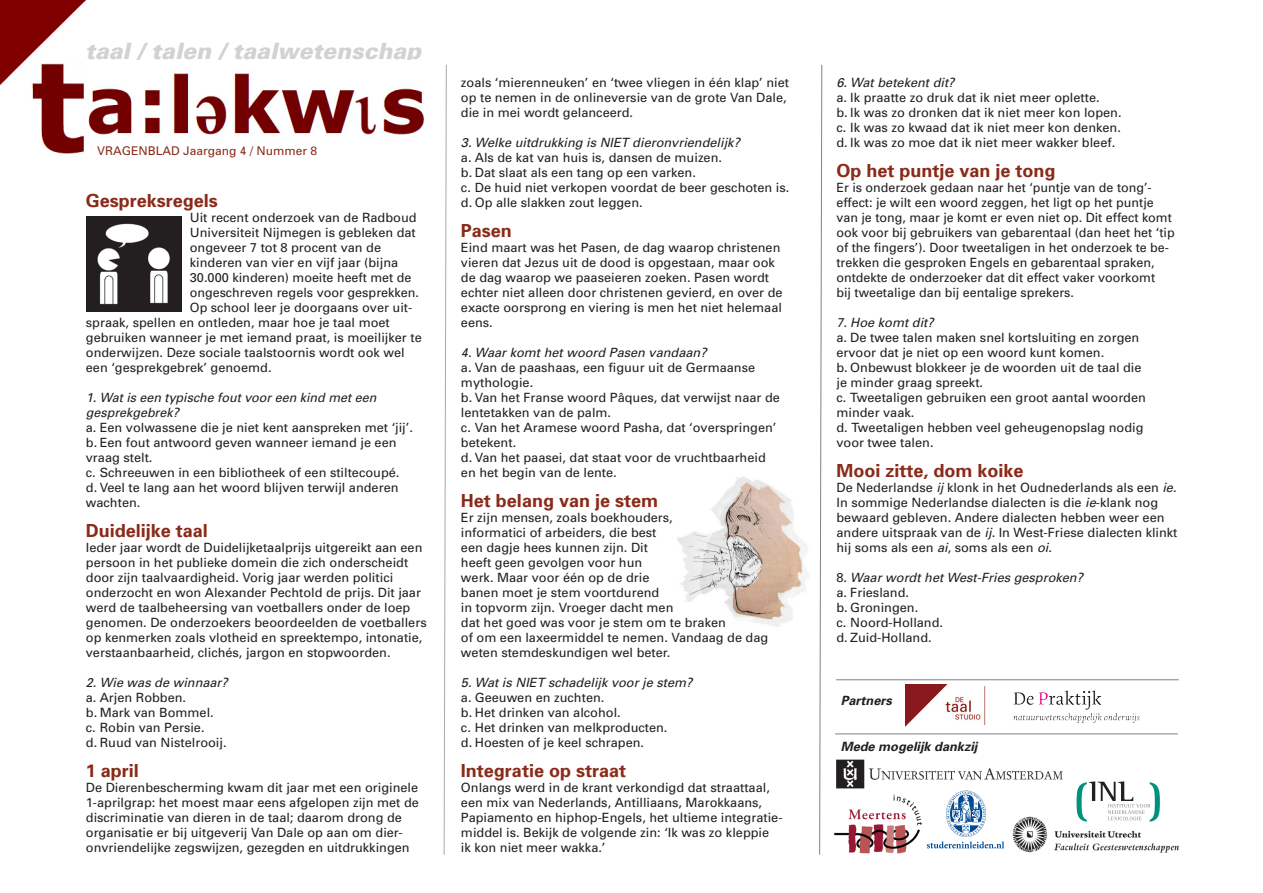
<style>
.page{position:relative;width:1263px;height:893px;background:#fff}
.page>*{position:absolute;margin:0;border:0;box-sizing:border-box;transform-origin:0 0}
.t1{font:italic 900 22.5px "Univers";color:#d1d2d4}
.Paragraph_Style{font:700 18px "Univers";color:#8a2a19}
.Paragraph_Style-2{font:12.75px/15px "Univers";color:#231f20}
.Paragraph_Style-3{font:italic 12.75px/15px "Univers";color:#231f20}
.t2{font:italic 700 12.75px "Univers";color:#231f20}
.t3{font:12px "Univers";color:#8a2a19}
.s1{font-style:italic}
.s2{font-style:normal}
</style>
<div class="page">
<img style="left:677px;top:476px;width:131px;height:151px">
<img style="left:0;top:0;width:85px;height:86px">
<svg style="left:444px;top:64px;width:3px;height:791px"></svg>
<svg style="left:819px;top:64px;width:3px;height:791px"></svg>
<hr style="left:836px;top:679px;width:343px;height:1px;background:#808285">
<hr style="left:835px;top:734px;width:343px;height:1px;background:#808285">
<img style="left:1013px;top:690px;width:127px;height:33px">
<img style="left:906px;top:685px;width:80px;height:41px">
<img style="left:31px;top:61px;width:393px;height:93px">
<img style="left:86px;top:217px;width:95px;height:95px">
<img style="left:1012px;top:817px;width:167px;height:36px">
<img style="left:836px;top:759px;width:227px;height:32px">
<svg style="left:1076px;top:781px;width:84px;height:41px"></svg>
<img style="left:834px;top:794px;width:88px;height:60px">
<svg style="left:927px;top:791px;width:77px;height:57px"></svg>
<p class="t1" style="left:85px;top:37px;width:338px">taal / talen / taalwetenschap</p>
<p class="t3" style="left:97px;top:144px;width:222px">VRAGENBLAD Jaargang 4 / Nummer 8</p>
<p class="Paragraph_Style" style="left:86px;top:189px;width:134px">Gespreksregels</p>
<p class="Paragraph_Style-2" style="left:190px;top:210px;width:228px">Uit recent onderzoek van de Radboud</p>
<p class="Paragraph_Style-2" style="left:190px;top:225px;width:228px">Universiteit Nijmegen is gebleken dat</p>
<p class="Paragraph_Style-2" style="left:190px;top:240px;width:193px">ongeveer 7 tot 8 procent van de</p>
<p class="Paragraph_Style-2" style="left:190px;top:255px;width:210px">kinderen van vier en vijf jaar (bijna</p>
<p class="Paragraph_Style-2" style="left:190px;top:270px;width:223px">30.000 kinderen) moeite heeft met de</p>
<p class="Paragraph_Style-2" style="left:190px;top:285px;width:231px">ongeschreven regels voor gesprekken.</p>
<p class="Paragraph_Style-2" style="left:190px;top:300px;width:223px">Op school leer je doorgaans over uit-</p>
<p class="Paragraph_Style-2" style="left:86px;top:315px;width:305px">spraak, spellen en ontleden, maar hoe je taal moet</p>
<p class="Paragraph_Style-2" style="left:86px;top:330px;width:337px">gebruiken wanneer je met iemand praat, is moeilijker te</p>
<p class="Paragraph_Style-2" style="left:86px;top:345px;width:320px">onderwijzen. Deze sociale taalstoornis wordt ook wel</p>
<p class="Paragraph_Style-2" style="left:86px;top:360px;width:187px">een ‘gesprekgebrek’ genoemd.</p>
<p class="Paragraph_Style-3" style="left:86px;top:390px;width:292px">1. Wat is een typische fout voor een kind met een gesprekgebrek?</p>
<p class="Paragraph_Style-2" style="left:86px;top:420px;width:328px">a. Een volwassene die je niet kent aanspreken met ‘jij’.</p>
<p class="Paragraph_Style-2" style="left:86px;top:435px;width:312px">b. Een fout antwoord geven wanneer iemand je een vraag stelt.</p>
<p class="Paragraph_Style-2" style="left:86px;top:465px;width:315px">c. Schreeuwen in een bibliotheek of een stiltecoupé.</p>
<p class="Paragraph_Style-2" style="left:86px;top:480px;width:314px">d. Veel te lang aan het woord blijven terwijl anderen wachten.</p>
<p class="Paragraph_Style" style="left:86px;top:519px;width:124px">Duidelijke taal</p>
<p class="Paragraph_Style-2" style="left:86px;top:540px;width:342px">Ieder jaar wordt de Duidelijketaalprijs uitgereikt aan een persoon in het publieke domein die zich onderscheidt door zijn taalvaardigheid. Vorig jaar werden politici onderzocht en won Alexander Pechtold de prijs. Dit jaar werd de taalbeheersing van voetballers onder de loep genomen. De onderzoekers beoordeelden de voetballers op kenmerken zoals vlotheid en spreektempo, intonatie, verstaanbaarheid, clichés, jargon en stopwoorden.</p>
<p class="Paragraph_Style-3" style="left:86px;top:675px;width:144px">2. Wie was de winnaar?</p>
<p class="Paragraph_Style-2" style="left:86px;top:690px;width:102px">a. Arjen Robben.</p>
<p class="Paragraph_Style-2" style="left:86px;top:705px;width:129px">b. Mark van Bommel.</p>
<p class="Paragraph_Style-2" style="left:86px;top:720px;width:120px">c. Robin van Persie.</p>
<p class="Paragraph_Style-2" style="left:86px;top:735px;width:142px">d. Ruud van Nistelrooij.</p>
<p class="Paragraph_Style" style="left:86px;top:759px;width:55px">1 april</p>
<p class="Paragraph_Style-2" style="left:86px;top:780px;width:334px">De Dierenbescherming kwam dit jaar met een originele 1-aprilgrap: het moest maar eens afgelopen zijn met de discriminatie van dieren in de taal; daarom drong de organisatie er bij uitgeverij Van Dale op aan om dier&shy;onvriendelijke zegswijzen, gezegden en uitdrukkingen</p>
<p class="Paragraph_Style-2" style="left:461px;top:75px;width:330px">zoals ‘mierenneuken’ en ‘twee vliegen in één klap’ niet op te nemen in de onlineversie van de grote Van Dale, die in mei wordt gelanceerd.</p>
<p class="Paragraph_Style-3" style="left:461px;top:135px;width:281px">3. Welke uitdrukking is NIET dieronvriendelijk?</p>
<p class="Paragraph_Style-2" style="left:461px;top:150px;width:263px">a. Als de kat van huis is, dansen de muizen.</p>
<p class="Paragraph_Style-2" style="left:461px;top:165px;width:236px">b. Dat slaat als een tang op een varken.</p>
<p class="Paragraph_Style-2" style="left:461px;top:180px;width:330px">c. De huid niet verkopen voordat de beer geschoten is.</p>
<p class="Paragraph_Style-2" style="left:461px;top:195px;width:183px">d. Op alle slakken zout leggen.</p>
<p class="Paragraph_Style" style="left:461px;top:219px;width:53px">Pasen</p>
<p class="Paragraph_Style-2" style="left:461px;top:240px;width:323px">Eind maart was het Pasen, de dag waarop christenen vieren dat Jezus uit de dood is opgestaan, maar ook de dag waarop we paaseieren zoeken. Pasen wordt echter niet alleen door christenen gevierd, en over de exacte oorsprong en viering is men het niet helemaal eens.</p>
<p class="Paragraph_Style-3" style="left:461px;top:345px;width:247px">4. Waar komt het woord Pasen vandaan?</p>
<p class="Paragraph_Style-2" style="left:461px;top:360px;width:296px">a. Van de paashaas, een figuur uit de Germaanse mythologie.</p>
<p class="Paragraph_Style-2" style="left:461px;top:390px;width:321px">b. Van het Franse woord Pâques, dat verwijst naar de lentetakken van de palm.</p>
<p class="Paragraph_Style-2" style="left:461px;top:420px;width:317px">c. Van het Aramese woord Pasha, dat ‘overspringen’ betekent.</p>
<p class="Paragraph_Style-2" style="left:461px;top:450px;width:306px">d. Van het paasei, dat staat voor de vruchtbaarheid en het begin van de lente.</p>
<p class="Paragraph_Style" style="left:461px;top:489px;width:199px">Het belang van je stem</p>
<p class="Paragraph_Style-2" style="left:461px;top:510px;width:309px">Er zijn mensen, zoals boekhouders,<br>informatici of arbeiders, die best<br>een dagje hees kunnen zijn. Dit<br>heeft geen gevolgen voor hun<br>werk. Maar voor één op de drie<br>banen moet je stem voortdurend<br>in topvorm zijn. Vroeger dacht men<br>dat het goed was voor je stem om te braken<br>of om een laxeermiddel te nemen. Vandaag de dag weten stemdeskundigen wel beter.</p>
<p class="Paragraph_Style-3" style="left:461px;top:675px;width:233px">5. Wat is NIET schadelijk voor je stem?</p>
<p class="Paragraph_Style-2" style="left:461px;top:690px;width:145px">a. Geeuwen en zuchten.</p>
<p class="Paragraph_Style-2" style="left:461px;top:705px;width:161px">b. Het drinken van alcohol.</p>
<p class="Paragraph_Style-2" style="left:461px;top:720px;width:208px">c. Het drinken van melkproducten.</p>
<p class="Paragraph_Style-2" style="left:461px;top:735px;width:185px">d. Hoesten of je keel schrapen.</p>
<p class="Paragraph_Style" style="left:461px;top:759px;width:167px">Integratie op straat</p>
<p class="Paragraph_Style-2" style="left:461px;top:780px;width:322px">Onlangs werd in de krant verkondigd dat straattaal, een mix van Nederlands, Antilliaans, Marokkaans, Papiamento en hiphop-Engels, het ultieme integratie&shy;middel is. Bekijk de volgende zin: ‘Ik was zo kleppie ik kon niet meer wakka.’</p>
<p class="Paragraph_Style-3" style="left:836px;top:75px;width:120px">6. Wat betekent dit?</p>
<p class="Paragraph_Style-2" style="left:836px;top:90px;width:265px">a. Ik praatte zo druk dat ik niet meer oplette.</p>
<p class="Paragraph_Style-2" style="left:836px;top:105px;width:287px">b. Ik was zo dronken dat ik niet meer kon lopen.</p>
<p class="Paragraph_Style-2" style="left:836px;top:120px;width:286px">c. Ik was zo kwaad dat ik niet meer kon denken.</p>
<p class="Paragraph_Style-2" style="left:836px;top:135px;width:280px">d. Ik was zo moe dat ik niet meer wakker bleef.</p>
<p class="Paragraph_Style" style="left:836px;top:159px;width:221px">Op het puntje van je tong</p>
<p class="Paragraph_Style-2" style="left:836px;top:180px;width:340px">Er is onderzoek gedaan naar het ‘puntje van de tong’- effect: je wilt een woord zeggen, het ligt op het puntje van je tong, maar je komt er even niet op. Dit effect komt ook voor bij gebruikers van gebarentaal (dan heet het ‘tip of the fingers’). Door tweetaligen in het onderzoek te be&shy;trekken die gesproken Engels en gebarentaal spraken, ontdekte de onderzoeker dat dit effect vaker voorkomt<br>bij tweetalige dan bij eentalige sprekers.</p>
<p class="Paragraph_Style-3" style="left:836px;top:315px;width:99px">7. Hoe komt dit?</p>
<p class="Paragraph_Style-2" style="left:836px;top:330px;width:304px">a. De twee talen maken snel kortsluiting en zorgen ervoor dat je niet op een woord kunt komen.</p>
<p class="Paragraph_Style-2" style="left:836px;top:360px;width:307px">b. Onbewust blokkeer je de woorden uit de taal die je minder graag spreekt.</p>
<p class="Paragraph_Style-2" style="left:836px;top:390px;width:311px">c. Tweetaligen gebruiken een groot aantal woorden minder vaak.</p>
<p class="Paragraph_Style-2" style="left:836px;top:420px;width:309px">d. Tweetaligen hebben veel geheugenopslag nodig voor twee talen.</p>
<p class="Paragraph_Style" style="left:836px;top:459px;width:189px">Mooi zitte, dom koike</p>
<p class="Paragraph_Style-2" style="left:836px;top:480px;width:343px">De Nederlandse <span class="s1">ij</span> klonk in het Oudnederlands als een <span class="s1">ie</span>.<br>In sommige Nederlandse dialecten is die <span class="s1">ie</span>-klank nog bewaard gebleven. Andere dialecten hebben weer een andere uitspraak van de <span class="s1">ij</span>. In West-Friese dialecten klinkt hij soms als een <span class="s1">ai</span>, soms als een <span class="s1">oi</span>.</p>
<p class="Paragraph_Style-3" style="left:836px;top:570px;width:248px"><span class="s2">8.</span> Waar wordt het West-Fries gesproken?</p>
<p class="Paragraph_Style-2" style="left:836px;top:585px;width:74px">a. Friesland.</p>
<p class="Paragraph_Style-2" style="left:836px;top:600px;width:83px">b. Groningen.</p>
<p class="Paragraph_Style-2" style="left:836px;top:615px;width:108px">c. Noord-Holland.</p>
<p class="Paragraph_Style-2" style="left:836px;top:630px;width:97px">d. Zuid-Holland.</p>
<p class="t2" style="left:841px;top:693px;width:53px">Partners</p>
<p class="t2" style="left:841px;top:738px;width:138px">Mede mogelijk dankzij</p>
</div>
